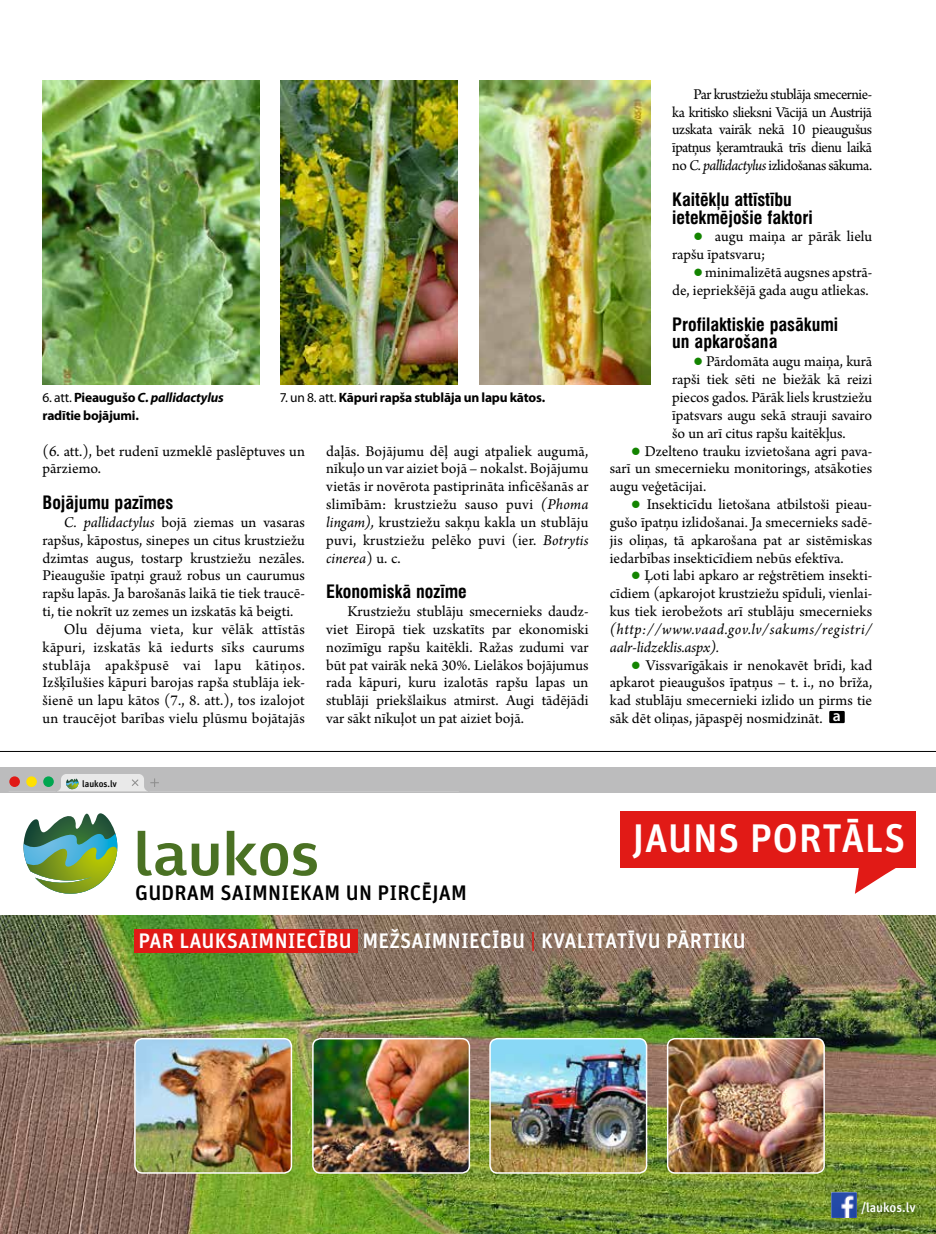
<style>
.page{position:relative;width:936px;height:1234px;background:#fff}
.page>*{position:absolute;margin:0;border:0;box-sizing:border-box;transform-origin:0 0}
.t1{font:500 39.9px "Unit Pro";letter-spacing:.01em;color:#fff}
.t2{font:500 21px "Unit Pro";letter-spacing:.01em;color:#fff}
.t3{font:500 21px "Unit Pro";letter-spacing:.01em;color:#000}
.t4{font:700 condensed 18px/17.9px "Swiss 721 TL";color:#000}
.t5{font:15.75px/17.9px "Arno Pro";color:#000;text-align:justify}
.t6{font:italic 15.75px/17.9px "Arno Pro";letter-spacing:.03em;color:#000}
.t7{font:15.75px "Arno Pro";letter-spacing:.03em;color:#000}
.t8{font:15.75px "Arno Pro";letter-spacing:.02em;color:#000}
.t9{font:700 13.5px/17.9px "Myriad Pro";letter-spacing:-.015em;color:#000}
.t10{font:500 13.2px "Unit Pro";color:#fff}
.t11{font:500 9.3px "Unit Pro";color:#000}
.s1{font-weight:400}
.s2{font-style:italic}
.s3{color:#138400}
.s4{font-family:"Myriad Pro";font-weight:600;color:#fff}
.s5{color:#e11a16}
</style>
<div class="page">
<div style="left:829px;top:710px;width:15px;height:13px;background:#000"></div>
<img style="left:43px;top:81px;width:216px;height:303px">
<img style="left:281px;top:81px;width:177px;height:303px">
<img style="left:479px;top:81px;width:172px;height:303px">
<img style="left:0;top:915px;width:935px;height:318px">
<div style="left:0;top:766px;width:935px;height:26px;background:#bcbcbd"></div>
<svg style="left:23px;top:813px;width:95px;height:81px"></svg>
<svg style="left:138px;top:830px;width:80px;height:45px"></svg>
<svg style="left:227px;top:830px;width:90px;height:46px"></svg>
<svg style="left:854px;top:867px;width:46px;height:26px"></svg>
<div style="left:620px;top:811px;width:295px;height:56px;background:#e11a16"></div>
<img style="left:313px;top:1038px;width:156px;height:134px">
<div style="left:312px;top:1037px;width:158px;height:136px;border:2px solid #fff;border-radius:8px"></div>
<img style="left:490px;top:1038px;width:156px;height:134px">
<div style="left:489px;top:1037px;width:158px;height:136px;border:2px solid #fff;border-radius:8px"></div>
<img style="left:667px;top:1038px;width:157px;height:134px">
<div style="left:666px;top:1037px;width:158px;height:136px;border:2px solid #fff;border-radius:8px"></div>
<img style="left:135px;top:1038px;width:156px;height:134px">
<div style="left:134px;top:1037px;width:158px;height:136px;border:2px solid #fff;border-radius:8px"></div>
<svg style="left:9px;top:774px;width:150px;height:17px"></svg>
<div style="left:134px;top:928px;width:223px;height:24px;background:#e11a16"></div>
<img style="left:831px;top:1190px;width:13px;height:27px">
<div style="left:844px;top:1184px;width:88px;height:46px;background:#000;opacity:.75"></div>
<hr style="left:0;top:751px;width:935px;height:1px;background:#000">
<p class="t9" style="left:43px;top:388px;width:183px"><span class="s1">6. att.</span> Pieaugušo <span class="s2">C. pallidactylus </span>radītie bojājumi.</p>
<p class="t9" style="left:280px;top:388px;width:267px"><span class="s1">7. un 8. att.</span> Kāpuri rapša stublāja un lapu kātos.</p>
<p class="t5" style="left:43px;top:442px;width:264px">(6. att.), bet rudenī uzmeklē paslēptuves un pārziemo.</p>
<p class="t4" style="left:43px;top:493px;width:132px">Bojājumu pazīmes</p>
<p class="t5" style="left:64px;top:514px;width:242px"><span class="s2">C. pallidactylus</span> bojā ziemas un vasaras</p>
<p class="t5" style="left:43px;top:531px;width:264px">rapšus, kāpostus, sinepes un citus krustziežu</p>
<p class="t5" style="left:43px;top:549px;width:264px">dzimtas augus, tostarp krustziežu nezāles.</p>
<p class="t5" style="left:43px;top:567px;width:264px">Pieaugušie īpatņi grauž robus un caurumus</p>
<p class="t5" style="left:43px;top:585px;width:264px">rapšu lapās. Ja barošanās laikā tie tiek traucē-</p>
<p class="t5" style="left:43px;top:603px;width:252px">ti, tie nokrīt uz zemes un izskatās kā beigti.</p>
<p class="t8" style="left:64px;top:620px;width:242px">Olu dējuma vieta, kur vēlāk attīstās</p>
<p class="t5" style="left:43px;top:638px;width:264px">kāpuri, izskatās kā iedurts sīks caurums</p>
<p class="t7" style="left:43px;top:655px;width:264px">stublāja apakšpusē vai lapu kātiņos.</p>
<p class="t5" style="left:43px;top:674px;width:264px">Izšķīlušies kāpuri barojas rapša stublāja iek-</p>
<p class="t5" style="left:43px;top:692px;width:264px">šienē un lapu kātos (7., 8. att.), tos izalojot</p>
<p class="t5" style="left:43px;top:710px;width:264px">un traucējot barības vielu plūsmu bojātajās</p>
<p class="t5" style="left:326px;top:442px;width:264px">daļās. Bojājumu dēļ augi atpaliek augumā, nīkuļo un var aiziet bojā – nokalst. Bojājumu vietās ir novērota pastiprināta inficēšanās ar slimībām: krustziežu sauso puvi <span class="s2">(Phoma lingam),</span> krustziežu sakņu kakla un stublāju puvi, krustziežu pelēko puvi (ier. <span class="s2">Botrytis cinerea</span>) u. c.</p>
<p class="t4" style="left:326px;top:582px;width:142px">Ekonomiskā nozīme</p>
<p class="t5" style="left:326px;top:603px;width:264px;text-indent:21px">Krustziežu stublāju smecernieks daudz&shy;viet Eiropā tiek uzskatīts par ekonomiski nozīmīgu rapšu kaitēkli. Ražas zudumi var būt pat vairāk nekā 30%. Lielākos bojājumus rada kāpuri, kuru izalotās rapšu lapas un stublāji priekšlaikus atmirst. Augi tādējādi var sākt nīkuļot un pat aiziet bojā.</p>
<p class="t5" style="left:672px;top:86px;width:201px;text-indent:21px">Par krustziežu stublāja smecernie&shy;ka kritisko slieksni Vācijā un Austrijā uzskata vairāk nekā 10 pieaugušus īpatņus ķeramtraukā trīs dienu laikā no <span class="s2">C. pallidactylus</span> izlidošanas sākuma.</p>
<p class="t4" style="left:672px;top:190px;width:142px">Kaitēkļu attīstību ietekmējošie faktori</p>
<p class="t5" style="left:672px;top:228px;width:201px;text-indent:21px"><span class="s3">●</span> augu maiņa ar pārāk lielu rapšu īpatsvaru;</p>
<p class="t5" style="left:672px;top:264px;width:201px;text-align:right"><span class="s3">●</span> minimalizētā augsnes apstrā&shy;de, iepriekšējā gada augu atliekas.</p>
<p class="t4" style="left:672px;top:315px;width:168px">Profilaktiskie pasākumi un apkarošana</p>
<p class="t5" style="left:672px;top:353px;width:201px;text-indent:21px"><span class="s3">●</span> Pārdomāta augu maiņa, kurā rapši tiek sēti ne biežāk kā reizi piecos gados. Pārāk liels krustziežu īpatsvars augu sekā strauji savairo šo un arī citus rapšu kaitēkļus.</p>
<p class="t5" style="left:609px;top:442px;width:264px;text-indent:21px"><span class="s3">●</span> Dzelteno trauku izvietošana agri pava&shy;sarī un smecernieku monitorings, atsākoties augu veģetācijai.</p>
<p class="t5" style="left:609px;top:496px;width:264px;text-indent:21px"><span class="s3">●</span> Insekticīdu lietošana atbilstoši pieau&shy;gušo īpatņu izlidošanai. Ja smecernieks sadē&shy;jis oliņas, tā apkarošana pat ar sistēmiskas iedarbības insekticīdiem nebūs efektīva.</p>
<p class="t5" style="left:609px;top:567px;width:264px;text-indent:21px"><span class="s3">●</span> Ļoti labi apkaro ar reģstrētiem insekti&shy;cīdiem (apkarojot krustziežu spīduli, vienlai&shy;kus tiek ierobežots arī stublāju smecernieks</p>
<p class="t6" style="left:609px;top:621px;width:264px">(http://www.vaad.gov.lv/sakums/registri/ aalr-lidzeklis.aspx).</p>
<p class="t5" style="left:609px;top:656px;width:264px;text-indent:21px"><span class="s3">●</span> Vissvarīgākais ir nenokavēt brīdi, kad apkarot pieaugušos īpatņus – t. i., no brīža, kad stublāju smecernieki izlido un pirms tie sāk dēt oliņas, jāpaspēj nosmidzināt. <span class="s4">a</span></p>
<p class="t11" style="left:82px;top:777px;width:36px">laukos.lv</p>
<h2 class="t3" style="left:135px;top:879px;width:333px">GUDRAM SAIMNIEKAM UN PIRCĒJAM</h2>
<h1 class="t1" style="left:632px;top:812px;width:274px">JAUNS PORTĀLS</h1>
<h2 class="t2" style="left:138px;top:927px;width:609px">PAR LAUKSAIMNIECĪBU MEŽSAIMNIECĪBU <span class="s5">|</span> KVALITATĪVU PĀRTIKU</h2>
<p class="t10" style="left:861px;top:1198px;width:56px">/laukos.lv</p>
</div>
